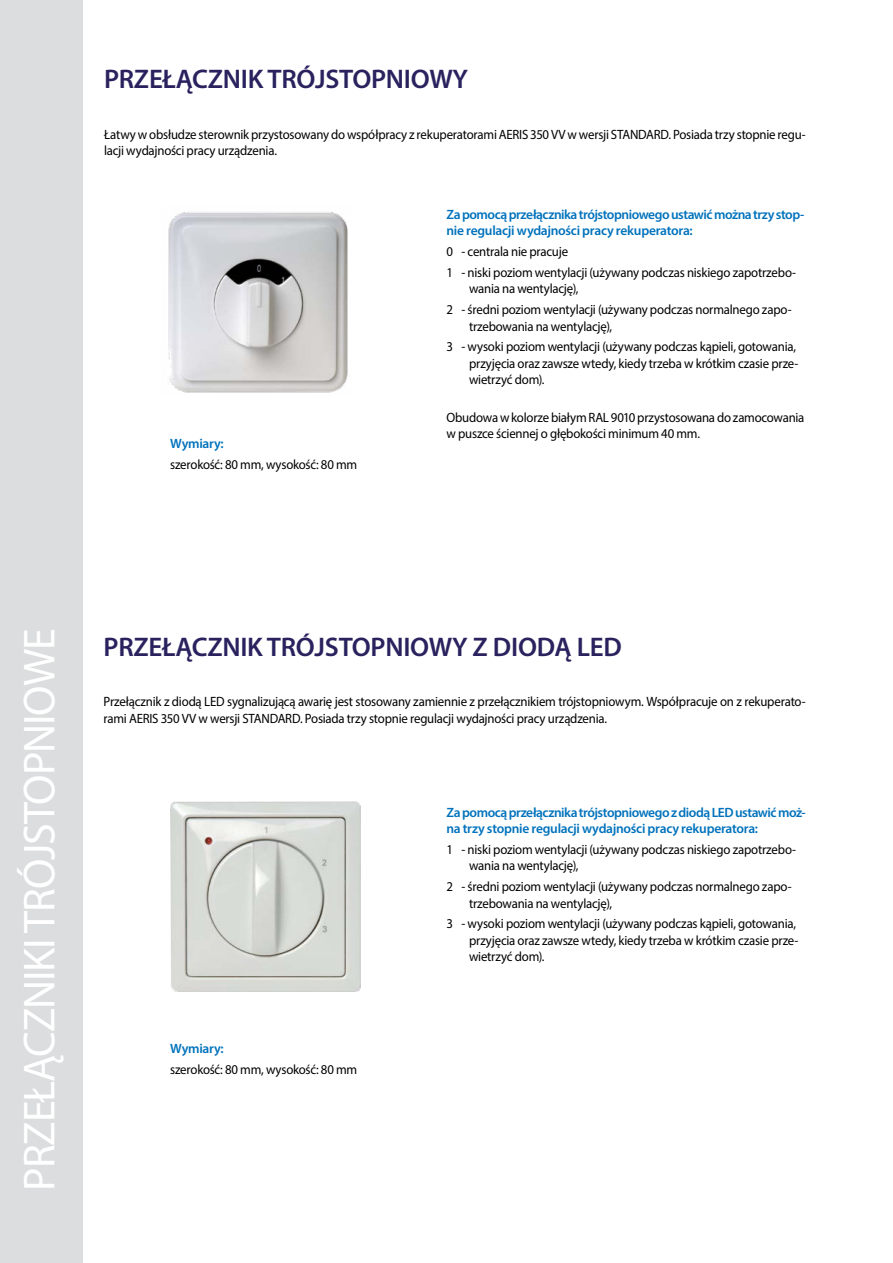
<style>
.page{position:relative;width:893px;height:1263px;background:#fff}
.page>*{position:absolute;margin:0;border:0;box-sizing:border-box;transform-origin:0 0}
.t1{font:45px "Myriad Pro";letter-spacing:-.025em;color:#fff}
.t2{font:600 27px "Myriad Pro";letter-spacing:-.01em;color:#2a225e}
.t3{font:13.5px/16.5px "Myriad Pro";letter-spacing:-.015em;color:#000;scale:.95 1}
.t4{font:600 13.5px/16.5px "Myriad Pro";letter-spacing:-.02em;color:#0072bc}
</style>
<div class="page">
<div style="left:0;top:0;width:82px;height:1263px;background:#dcddde"></div>
<img style="left:168px;top:212px;width:180px;height:181px">
<img style="left:170px;top:801px;width:190px;height:190px">
<h2 class="t2" style="left:104px;top:62px;width:31px">PRZEŁĄCZ</h2>
<h2 class="t2" style="left:223px;top:62px;width:61px">NIK TRÓJSTO</h2>
<h2 class="t2" style="left:371px;top:62px;width:50px">PNIOWY</h2>
<p class="t3" style="left:104px;top:125px;width:740px">Łatwy w obsłudze sterownik przystosowany do współpracy z rekuperatorami AERIS 350 VV w wersji STANDARD. Posiada trzy stopnie regu&shy;lacji wydajności pracy urządzenia.</p>
<p class="t4" style="left:170px;top:435px;width:55px">Wymiary:</p>
<p class="t3" style="left:170px;top:455px;width:199px">szerokość: 80 mm, wysokość: 80 mm</p>
<p class="t4" style="left:446px;top:206px;width:359px">Za pomocą przełącznika trójstopniowego ustawić można trzy stop&shy;nie regulacji wydajności pracy rekuperatora:</p>
<p class="t3" style="left:446px;top:241px;width:369px;line-height:20.7px">0 - centrala nie pracuje<br>1 - niski poziom wentylacji (używany podczas niskiego zapotrzebo-</p>
<p class="t3" style="left:446px;top:278px;width:365px;line-height:20.7px;text-indent:22px">wania na wentylację),<br>2 - średni poziom wentylacji (używany podczas normalnego zapo-</p>
<p class="t3" style="left:446px;top:315px;width:369px;line-height:20.7px;text-indent:22px">trzebowania na wentylację),<br>3 - wysoki poziom wentylacji (używany podczas kąpieli, gotowania,</p>
<p class="t3" style="left:469px;top:355px;width:348px">przyjęcia oraz zawsze wtedy, kiedy trzeba w krótkim czasie prze&shy;wietrzyć dom).</p>
<p class="t3" style="left:446px;top:409px;width:378px">Obudowa w kolorze białym RAL 9010 przystosowana do zamocowania w puszce ściennej o głębokości minimum 40 mm.</p>
<h1 class="t1" style="left:12px;top:1191px;width:559px;rotate:-90deg">PRZEŁĄCZNIKI TRÓJSTOPNIOWE</h1>
<h2 class="t2" style="left:104px;top:630px;width:31px">PRZEŁĄCZ</h2>
<h2 class="t2" style="left:222px;top:630px;width:61px">NIK TRÓJSTO</h2>
<h2 class="t2" style="left:371px;top:630px;width:50px">PNIOWY</h2>
<h2 class="t2" style="left:473px;top:630px;width:37px">ZDIODĄ</h2>
<h2 class="t2" style="left:577px;top:630px;width:16px">LED</h2>
<p class="t3" style="left:104px;top:693px;width:741px">Przełącznik z diodą LED sygnalizującą awarię jest stosowany zamiennie z przełącznikiem trójstopniowym. Współpracuje on z rekuperato&shy;rami AERIS 350 VV w wersji STANDARD. Posiada trzy stopnie regulacji wydajności pracy urządzenia.</p>
<p class="t4" style="left:170px;top:1040px;width:55px">Wymiary:</p>
<p class="t3" style="left:170px;top:1061px;width:199px">szerokość: 80 mm, wysokość: 80 mm</p>
<p class="t4" style="left:446px;top:803px;width:361px">Za pomocą przełącznika trójstopniowego z diodą LED ustawić moż&shy;na trzy stopnie regulacji wydajności pracy rekuperatora:</p>
<p class="t3" style="left:469px;top:841px;width:346px;text-indent:-22px">1 - niski poziom wentylacji (używany podczas niskiego zapotrzebo&shy;wania na wentylację),</p>
<p class="t3" style="left:469px;top:878px;width:341px;text-indent:-22px">2 - średni poziom wentylacji (używany podczas normalnego zapo&shy;trzebowania na wentylację),</p>
<p class="t3" style="left:469px;top:915px;width:348px;text-indent:-22px">3 - wysoki poziom wentylacji (używany podczas kąpieli, gotowania, przyjęcia oraz zawsze wtedy, kiedy trzeba w krótkim czasie prze&shy;wietrzyć dom).</p>
</div>
